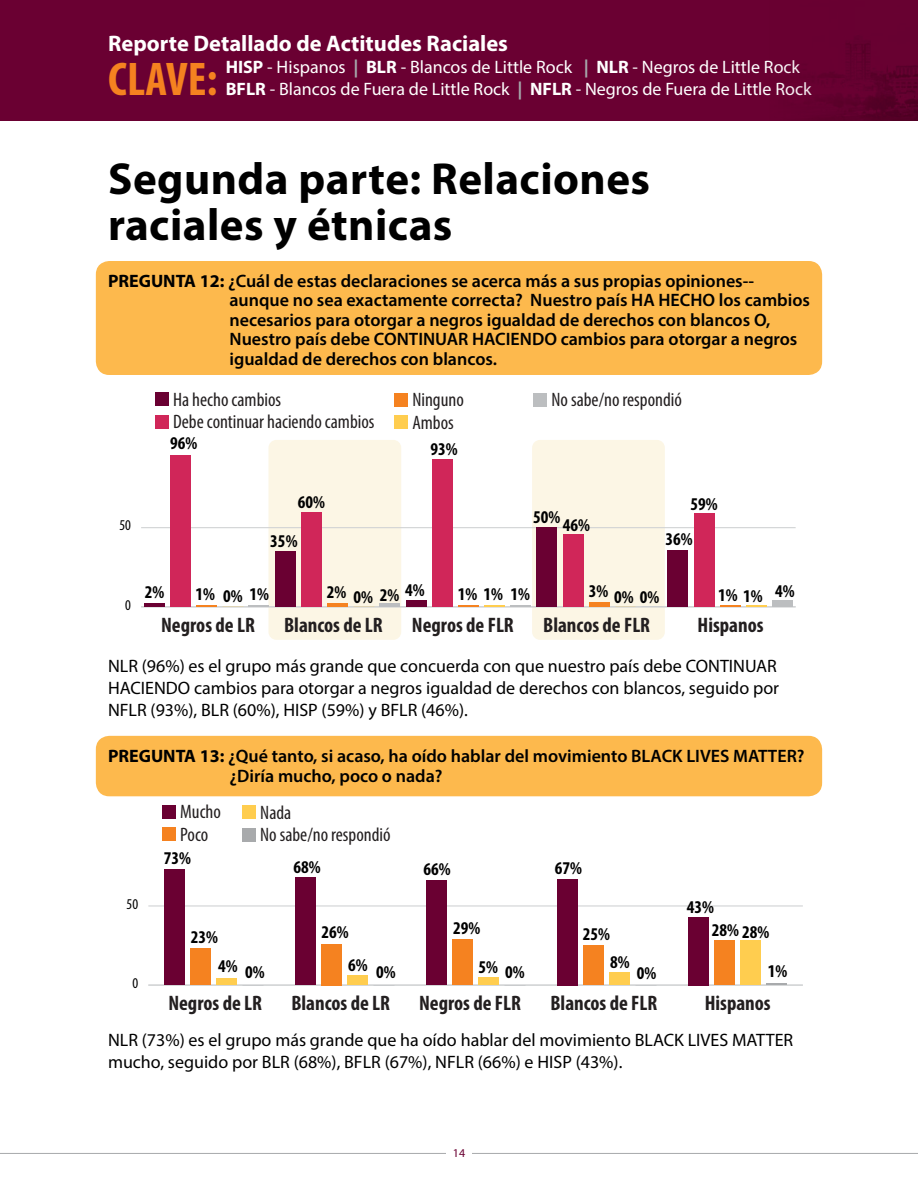
<style>
.page{position:relative;width:918px;height:1188px;background:#fff}
.page>*{position:absolute;margin:0;border:0;box-sizing:border-box;transform-origin:0 0}
.t1{font:700 condensed 47.55px "Myriad Pro";color:#f58220}
.t2{font:700 45px/46.5px "Myriad Pro";letter-spacing:.01em;color:#000}
.t3{font:700 22.5px "Myriad Pro";color:#fff}
.t4{font:700 condensed 21px "Myriad Pro";color:#231f20}
.t5{font:condensed 19.5px/22.5px "Myriad Pro";color:#231f20}
.bodytype{font:600 18px/19.5px "Myriad Pro";color:#000}
.t6{font:18px/21.6px "Myriad Pro";color:#000}
.t7{font:18px "Myriad Pro";color:#fff}
.t8{font:700 condensed 18px/34.7px "Myriad Pro";color:#010101}
.t9{font:condensed 15px "Myriad Pro";color:#000}
.t10{font:12px "Myriad Pro";color:#6a0032}
.s1{font-weight:700}
.s2{font-weight:700;color:#a7a9ac}
.s3{color:#000}
</style>
<div class="page">
<div style="left:0;top:0;width:918px;height:121px;background:#6a0032"></div>
<hr style="left:0;top:1153px;width:918px;height:1px;background:#a7a9ac">
<div style="left:446px;top:1144px;width:26px;height:18px;background:#fff"></div>
<img style="left:812px;top:41px;width:106px;height:80px">
<div style="left:96px;top:261px;width:726px;height:114px;background:#fdb94d;border-radius:14px"></div>
<div style="left:96px;top:736px;width:726px;height:60px;background:#fdb94d;border-radius:14px"></div>
<div style="left:268px;top:440px;width:133px;height:200px;background:#fcf6e5;border-radius:8px"></div>
<div style="left:532px;top:440px;width:133px;height:200px;background:#fcf6e5;border-radius:8px"></div>
<hr style="left:141px;top:606px;width:655px;height:1px;background:#d1d3d4">
<hr style="left:141px;top:527px;width:655px;height:1px;background:#d1d3d4">
<hr style="left:248px;top:605px;width:21px;height:2px;background:#bcbec0">
<hr style="left:379px;top:604px;width:21px;height:3px;background:#bcbec0">
<hr style="left:510px;top:605px;width:21px;height:2px;background:#bcbec0">
<div style="left:772px;top:600px;width:21px;height:7px;background:#bcbec0"></div>
<hr style="left:484px;top:605px;width:21px;height:2px;background:#ffcd4f">
<hr style="left:746px;top:605px;width:21px;height:2px;background:#ffcd4f">
<hr style="left:196px;top:605px;width:21px;height:2px;background:#f58220">
<hr style="left:327px;top:604px;width:21px;height:3px;background:#f58220">
<hr style="left:458px;top:605px;width:21px;height:2px;background:#f58220">
<div style="left:589px;top:602px;width:21px;height:5px;background:#f58220"></div>
<hr style="left:720px;top:605px;width:21px;height:2px;background:#f58220">
<div style="left:170px;top:455px;width:21px;height:152px;background:#d02659"></div>
<div style="left:301px;top:512px;width:21px;height:95px;background:#d02659"></div>
<div style="left:432px;top:460px;width:21px;height:147px;background:#d02659"></div>
<div style="left:563px;top:534px;width:21px;height:73px;background:#d02659"></div>
<div style="left:694px;top:513px;width:20px;height:94px;background:#d02659"></div>
<hr style="left:144px;top:604px;width:21px;height:3px;background:#6a0032">
<div style="left:275px;top:551px;width:21px;height:56px;background:#6a0032"></div>
<div style="left:406px;top:600px;width:21px;height:7px;background:#6a0032"></div>
<div style="left:536px;top:528px;width:21px;height:79px;background:#6a0032"></div>
<div style="left:667px;top:550px;width:21px;height:57px;background:#6a0032"></div>
<div style="left:155px;top:392px;width:14px;height:14px;background:#6a0032"></div>
<div style="left:155px;top:415px;width:14px;height:13px;background:#d02659"></div>
<div style="left:394px;top:393px;width:14px;height:14px;background:#f58220"></div>
<div style="left:394px;top:416px;width:14px;height:13px;background:#ffcd4f"></div>
<div style="left:534px;top:393px;width:13px;height:14px;background:#bcbec0"></div>
<hr style="left:148px;top:985px;width:655px;height:1px;background:#d1d3d4">
<hr style="left:148px;top:905px;width:655px;height:2px;background:#d1d3d4">
<svg style="left:766px;top:984px;width:21px;height:1px"></svg>
<div style="left:216px;top:979px;width:21px;height:6px;background:#ffcd4f"></div>
<div style="left:347px;top:976px;width:21px;height:9px;background:#ffcd4f"></div>
<div style="left:478px;top:977px;width:21px;height:8px;background:#ffcd4f"></div>
<div style="left:609px;top:972px;width:21px;height:13px;background:#ffcd4f"></div>
<div style="left:740px;top:941px;width:21px;height:44px;background:#ffcd4f"></div>
<div style="left:190px;top:949px;width:21px;height:36px;background:#f58220"></div>
<div style="left:321px;top:944px;width:21px;height:41px;background:#f58220"></div>
<div style="left:452px;top:939px;width:21px;height:46px;background:#f58220"></div>
<div style="left:583px;top:946px;width:21px;height:39px;background:#f58220"></div>
<div style="left:714px;top:941px;width:21px;height:44px;background:#f58220"></div>
<div style="left:164px;top:870px;width:21px;height:115px;background:#6a0032"></div>
<div style="left:295px;top:877px;width:21px;height:108px;background:#6a0032"></div>
<div style="left:426px;top:881px;width:21px;height:104px;background:#6a0032"></div>
<div style="left:557px;top:879px;width:21px;height:106px;background:#6a0032"></div>
<div style="left:688px;top:917px;width:21px;height:68px;background:#6a0032"></div>
<div style="left:162px;top:805px;width:14px;height:13px;background:#6a0032"></div>
<div style="left:162px;top:827px;width:14px;height:14px;background:#f58220"></div>
<div style="left:242px;top:806px;width:14px;height:13px;background:#ffcd4f"></div>
<div style="left:242px;top:828px;width:14px;height:14px;background:#a8aaac"></div>
<p class="t3" style="left:108px;top:29px;width:401px">Reporte Detallado de Actitudes Raciales</p>
<p class="t7" style="left:226px;top:56px;width:576px"><span class="s1">HISP</span> - Hispanos <span class="s2">|</span> <span class="s1">BLR</span> - Blancos de Little Rock <span class="s2">|</span> <span class="s1">NLR</span> - Negros de Little Rock</p>
<h1 class="t1" style="left:108px;top:49px;width:111px">CLAVE:</h1>
<p class="t7" style="left:226px;top:77px;width:587px"><span class="s1">BFLR</span> - Blancos de Fuera de Little Rock <span class="s2">|</span> <span class="s1">NFLR</span> - Negros de Fuera de Little Rock</p>
<p class="t2" style="left:108px;top:154px;width:544px">Segunda parte: Relaciones raciales y étnicas</p>
<p class="bodytype" style="left:230px;top:270px;width:582px;text-indent:-122px"><span class="s1">PREGUNTA 12:</span> ¿Cuál de estas declaraciones se acerca más a sus propias opiniones-- aunque no sea exactamente correcta? Nuestro país HA HECHO los cambios necesarios para otorgar a negros igualdad de derechos con blancos O, Nuestro país debe CONTINUAR HACIENDO cambios para otorgar a negros igualdad de derechos con blancos.</p>
<p class="t5" style="left:173px;top:388px;width:203px">Ha hecho cambios<br>Debe continuar haciendo cambios</p>
<p class="t5" style="left:412px;top:389px;width:53px">Ninguno<br>Ambos</p>
<p class="t5" style="left:552px;top:389px;width:132px">No sabe/no respondió</p>
<p class="t8" style="left:170px;top:425px;width:29px">96%</p>
<p class="t8" style="left:430px;top:431px;width:29px">93%</p>
<p class="t9" style="left:119px;top:516px;width:13px">50</p>
<p class="t9" style="left:125px;top:596px;width:7px">0</p>
<p class="t8" style="left:298px;top:484px;width:29px">60%</p>
<p class="t8" style="left:270px;top:524px;width:29px">35%</p>
<p class="t8" style="left:533px;top:499px;width:29px">50%</p>
<p class="t8" style="left:563px;top:507px;width:29px">46%</p>
<p class="t8" style="left:665px;top:486px;width:54px;text-indent:25px">59%<br>36%</p>
<p class="t8" style="left:405px;top:572px;width:21px">4%</p>
<p class="t8" style="left:354px;top:579px;width:21px">0%</p>
<p class="t8" style="left:589px;top:576px;width:46px">3% 0%</p>
<p class="t8" style="left:718px;top:578px;width:46px">1% 1%</p>
<p class="t8" style="left:327px;top:575px;width:21px">2%</p>
<p class="t8" style="left:775px;top:573px;width:21px">4%</p>
<p class="t8" style="left:145px;top:574px;width:21px">2%</p>
<p class="t8" style="left:195px;top:576px;width:75px">1% 0% 1%</p>
<p class="t8" style="left:380px;top:577px;width:21px">2%</p>
<p class="t8" style="left:458px;top:577px;width:74px">1% <span class="s3">1%</span> 1%</p>
<p class="t8" style="left:640px;top:579px;width:21px">0%</p>
<p class="t4" style="left:161px;top:611px;width:95px">Negros de LR</p>
<p class="t4" style="left:284px;top:611px;width:100px">Blancos de LR</p>
<p class="t4" style="left:412px;top:611px;width:103px">Negros de FLR</p>
<p class="t4" style="left:543px;top:611px;width:108px">Blancos de FLR</p>
<p class="t4" style="left:698px;top:611px;width:68px">Hispanos</p>
<p class="t6" style="left:108px;top:655px;width:673px">NLR (96%) es el grupo más grande que concuerda con que nuestro país debe CONTINUAR<br>HACIENDO cambios para otorgar a negros igualdad de derechos con blancos, seguido por<br>NFLR (93%), BLR (60%), HISP (59%) y BFLR (46%).</p>
<p class="bodytype" style="left:230px;top:746px;width:577px;text-indent:-122px"><span class="s1">PREGUNTA 13:</span> ¿Qué tanto, si acaso, ha oído hablar del movimiento BLACK LIVES MATTER? ¿Diría mucho, poco o nada?</p>
<p class="t9" style="left:127px;top:895px;width:13px">50</p>
<p class="t9" style="left:132px;top:974px;width:7px">0</p>
<p class="t5" style="left:180px;top:800px;width:42px">Mucho<br>Poco</p>
<p class="t5" style="left:260px;top:801px;width:132px">Nada<br>No sabe/no respondió</p>
<p class="t8" style="left:164px;top:841px;width:29px">73%</p>
<p class="t8" style="left:293px;top:849px;width:29px">68%</p>
<p class="t8" style="left:423px;top:851px;width:29px">66%</p>
<p class="t8" style="left:555px;top:850px;width:29px">67%</p>
<p class="t8" style="left:687px;top:889px;width:29px">43%</p>
<p class="t8" style="left:191px;top:920px;width:29px">23%</p>
<p class="t8" style="left:453px;top:910px;width:29px">29%</p>
<p class="t8" style="left:322px;top:915px;width:29px">26%</p>
<p class="t8" style="left:583px;top:916px;width:29px">25%</p>
<p class="t8" style="left:712px;top:913px;width:59px">28% 28%</p>
<p class="t8" style="left:218px;top:951px;width:48px">4% 0%</p>
<p class="t8" style="left:348px;top:951px;width:49px">6% 0%</p>
<p class="t8" style="left:478px;top:952px;width:48px">5% 0%</p>
<p class="t8" style="left:610px;top:944px;width:21px">8%</p>
<p class="t8" style="left:637px;top:955px;width:21px">0%</p>
<p class="t8" style="left:768px;top:953px;width:21px">1%</p>
<p class="t4" style="left:168px;top:990px;width:95px">Negros de LR</p>
<p class="t4" style="left:291px;top:990px;width:100px">Blancos de LR</p>
<p class="t4" style="left:419px;top:990px;width:103px">Negros de FLR</p>
<p class="t4" style="left:550px;top:990px;width:108px">Blancos de FLR</p>
<p class="t4" style="left:705px;top:990px;width:68px">Hispanos</p>
<p class="t6" style="left:108px;top:1029px;width:687px">NLR (73%) es el grupo más grande que ha oído hablar del movimiento BLACK LIVES MATTER mucho, seguido por BLR (68%), BFLR (67%), NFLR (66%) e HISP (43%).</p>
<p class="t10" style="left:453px;top:1145px;width:14px">14</p>
</div>
